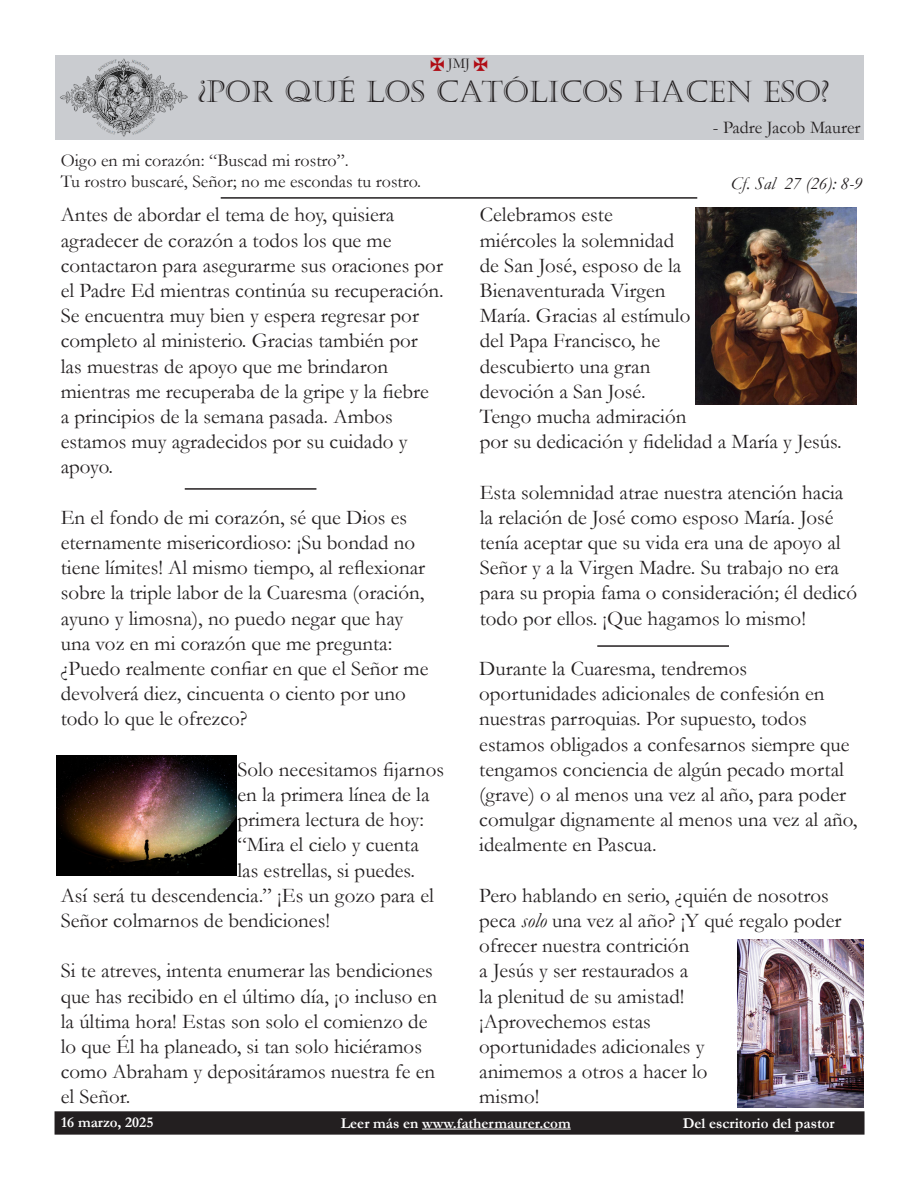
<style>
.page{position:relative;width:918px;height:1188px;background:#fff}
.page>*{position:absolute;margin:0;border:0;box-sizing:border-box;transform-origin:0 0}
.t1{font:30px "Castellar";color:#231f20}
.t2{font:21px/25.2px "Garamond";color:#231f20}
.t3{font:18px "Garamond";color:#231f20}
.t4{font:italic 18px "Garamond";color:#231f20}
.t5{font:700 15px "Garamond";color:#fff}
.t6{font:15px "Garamond";color:#231f20}
.s1{font-family:"liturgy";color:#b00d15}
.s2{font-style:italic}
</style>
<div class="page">
<div style="left:55px;top:1112px;width:809px;height:22px;background:#231f20"></div>
<div style="left:55px;top:1111px;width:810px;height:24px;border:2px solid #231f20"></div>
<div style="left:55px;top:55px;width:809px;height:85px;background:#caccd0"></div>
<img style="left:60px;top:58px;width:128px;height:79px">
<hr style="left:597px;top:645px;width:132px;height:2px;background:#231f20">
<hr style="left:221px;top:197px;width:476px;height:2px;background:#231f20">
<hr style="left:422px;top:1129px;width:149px;height:1px;background:#fff">
<img style="left:737px;top:940px;width:126px;height:168px">
<img style="left:695px;top:208px;width:162px;height:197px">
<hr style="left:185px;top:488px;width:131px;height:2px;background:#231f20">
<img style="left:56px;top:756px;width:180px;height:120px">
<p class="t6" style="left:431px;top:53px;width:58px"><span class="s1">+</span> JMJ <span class="s1">+</span></p>
<p class="t1" style="left:197px;top:74px;width:634px">¿POR QUÉ LOS CATÓLICOS HACEN ESO?</p>
<p class="t3" style="left:713px;top:115px;width:149px">- Padre Jacob Maurer</p>
<p class="t3" style="left:61px;top:148px;width:290px">Oigo en mi corazón: “Buscad mi rostro”.</p>
<p class="t3" style="left:61px;top:169px;width:362px">Tu rostro buscaré, Señor; no me escondas tu rostro.</p>
<p class="t4" style="left:731px;top:172px;width:133px">Cf. Sal 27 (26): 8-9</p>
<p class="t2" style="left:480px;top:202px;width:363px">Celebramos este<br>miércoles la solemnidad<br>de San José, esposo de la<br>Bienaventurada Virgen<br>María. Gracias al estímulo<br>del Papa Francisco, he<br>descubierto una gran<br>devoción a San José.<br>Tengo mucha admiración<br>por su dedicación y fidelidad a María y Jesús.</p>
<p class="t2" style="left:480px;top:479px;width:379px">Esta solemnidad atrae nuestra atención hacia la relación de José como esposo María. José tenía aceptar que su vida era una de apoyo al Señor y a la Virgen Madre. Su trabajo no era para su propia fama o consideración; él dedicó todo por ellos. ¡Que hagamos lo mismo!</p>
<p class="t2" style="left:479px;top:655px;width:380px">Durante la Cuaresma, tendremos oportunidades adicionales de confesión en nuestras parroquias. Por supuesto, todos estamos obligados a confesarnos siempre que tengamos conciencia de algún pecado mortal (grave) o al menos una vez al año, para poder comulgar dignamente al menos una vez al año, idealmente en Pascua.</p>
<p class="t2" style="left:479px;top:882px;width:364px">Pero hablando en serio, ¿quién de nosotros peca <span class="s2">solo</span> una vez al año? ¡Y qué regalo poder ofrecer nuestra contrición<br>a Jesús y ser restaurados a<br>la plenitud de su amistad!<br>¡Aprovechemos estas<br>oportunidades adicionales y<br>animemos a otros a hacer lo<br>mismo!</p>
<p class="t2" style="left:61px;top:202px;width:385px">Antes de abordar el tema de hoy, quisiera agradecer de corazón a todos los que me contactaron para asegurarme sus oraciones por el Padre Ed mientras continúa su recuperación.<br>Se encuentra muy bien y espera regresar por completo al ministerio. Gracias también por las muestras de apoyo que me brindaron mientras me recuperaba de la gripe y la fiebre<br>a principios de la semana pasada. Ambos estamos muy agradecidos por su cuidado y apoyo.</p>
<p class="t2" style="left:61px;top:504px;width:369px">En el fondo de mi corazón, sé que Dios es eternamente misericordioso: ¡Su bondad no tiene límites! Al mismo tiempo, al reflexionar sobre la triple labor de la Cuaresma (oración, ayuno y limosna), no puedo negar que hay una voz en mi corazón que me pregunta: ¿Puedo realmente confiar en que el Señor me devolverá diez, cincuenta o ciento por uno todo lo que le ofrezco?</p>
<p class="t2" style="left:237px;top:756px;width:208px">Solo necesitamos fijarnos</p>
<p class="t2" style="left:237px;top:781px;width:194px">en la primera línea de la</p>
<p class="t2" style="left:237px;top:807px;width:188px">primera lectura de hoy:</p>
<p class="t2" style="left:237px;top:832px;width:183px">“Mira el cielo y cuenta</p>
<p class="t2" style="left:237px;top:857px;width:179px">las estrellas, si puedes.</p>
<p class="t2" style="left:61px;top:882px;width:375px">Así será tu descendencia.” ¡Es un gozo para el</p>
<p class="t2" style="left:61px;top:907px;width:271px">Señor colmarnos de bendiciones!</p>
<p class="t2" style="left:61px;top:958px;width:378px">Si te atreves, intenta enumerar las bendiciones que has recibido en el último día, ¡o incluso en la última hora! Estas son solo el comienzo de lo que Él ha planeado, si tan solo hiciéramos como Abraham y depositáramos nuestra fe en el Señor.</p>
<p class="t5" style="left:61px;top:1112px;width:94px">16 marzo, 2025</p>
<p class="t5" style="left:341px;top:1113px;width:232px">Leer más en www.fathermaurer.com</p>
<p class="t5" style="left:683px;top:1113px;width:153px">Del escritorio del pastor</p>
</div>
